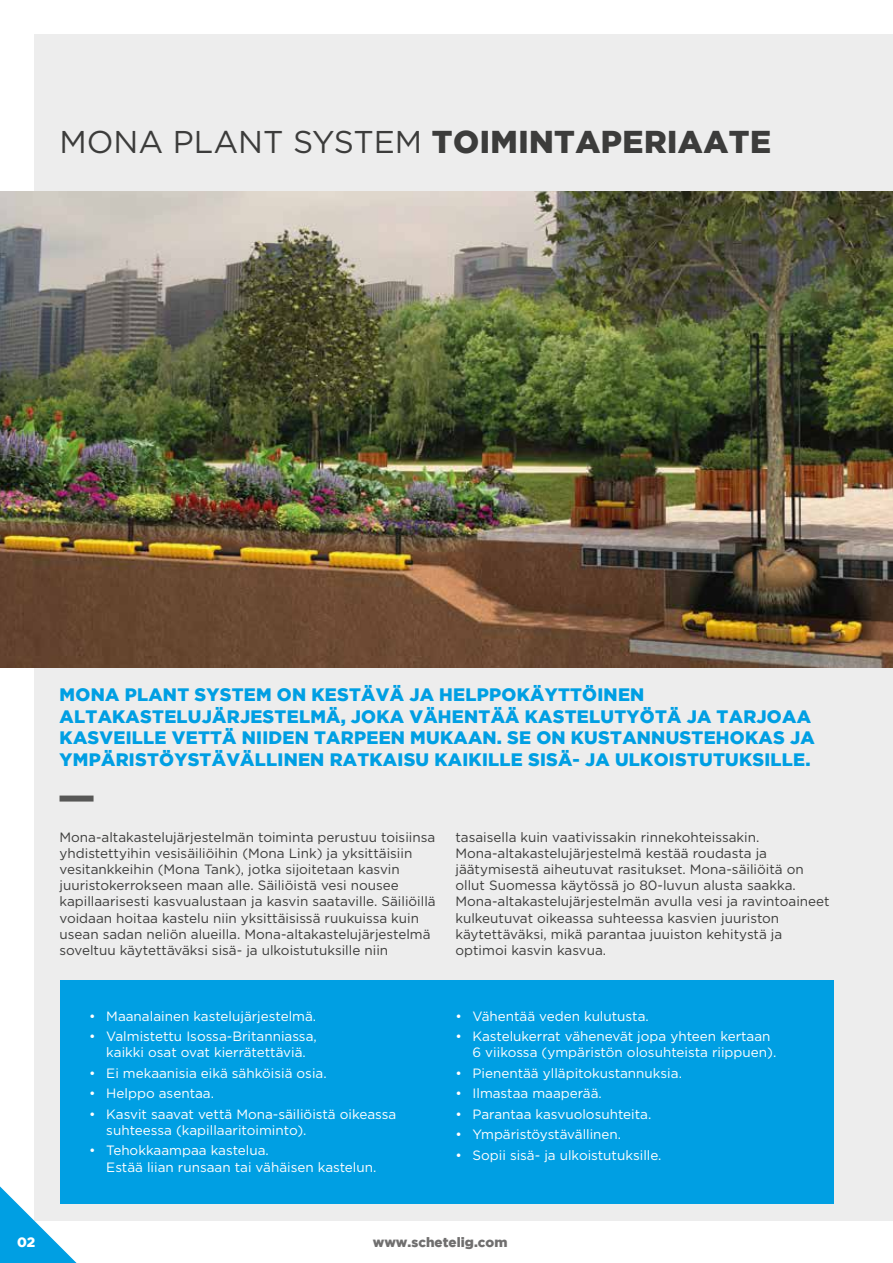
<style>
.page{position:relative;width:893px;height:1263px;background:#fff}
.page>*{position:absolute;margin:0;border:0;box-sizing:border-box;transform-origin:0 0}
.t1{font:900 31.5px "Gotham";letter-spacing:.015em;color:#3c3c3b}
.t2{font:900 18px/21.6px "Gotham";letter-spacing:.015em;color:#009fe3}
.t3{font:13.5px/16.2px "Gotham";color:#3c3c3b}
.t4{font:13.5px/16.2px "Gotham";color:#fff}
.t5{font:900 13.5px "Gotham";color:#706f6f}
.t6{font:900 13.5px "Gotham";color:#fff}
.s1{font-weight:400}
</style>
<div class="page">
<div style="left:34px;top:34px;width:859px;height:1186px;background:#ededed"></div>
<svg style="left:0;top:1186px;width:89px;height:77px"></svg>
<img style="left:0;top:191px;width:893px;height:477px">
<div style="left:60px;top:980px;width:773px;height:223px;background:#009fe3"></div>
<div style="left:60px;top:795px;width:34px;height:6px;background:#575756"></div>
<h1 class="t1" style="left:60px;top:123px;width:713px"><span class="s1">MONA PLANT SYSTEM</span> TOIMINTAPERIAATE</h1>
<p class="t2" style="left:60px;top:683px;width:757px">MONA PLANT SYSTEM ON KESTÄVÄ JA HELPPOKÄYTTÖINEN ALTAKASTELUJÄRJESTELMÄ, JOKA VÄHENTÄÄ KASTELUTYÖTÄ JA TARJOAA KASVEILLE VETTÄ NIIDEN TARPEEN MUKAAN. SE ON KUSTANNUSTEHOKAS JA YMPÄRISTÖYSTÄVÄLLINEN RATKAISU KAIKILLE SISÄ- JA ULKOISTUTUKSILLE.</p>
<p class="t3" style="left:60px;top:828px;width:378px">Mona-altakastelujärjestelmän toiminta perustuu toisiinsa yhdistettyihin vesisäiliöihin (Mona Link) ja yksittäisiin vesitankkeihin (Mona Tank), jotka sijoitetaan kasvin juuristokerrokseen maan alle. Säiliöistä vesi nousee kapillaarisesti kasvualustaan ja kasvin saataville. Säiliöillä voidaan hoitaa kastelu niin yksittäisissä ruukuissa kuin usean sadan neliön alueilla. Mona-altakastelujärjestelmä soveltuu käytettäväksi sisä- ja ulkoistutuksille niin</p>
<p class="t3" style="left:455px;top:828px;width:376px">tasaisella kuin vaativissakin rinnekohteissakin.<br>Mona-altakastelujärjestelmä kestää roudasta ja jäätymisestä aiheutuvat rasitukset. Mona-säiliöitä on ollut Suomessa käytössä jo 80-luvun alusta saakka.<br>Mona-altakastelujärjestelmän avulla vesi ja ravintoaineet kulkeutuvat oikeassa suhteessa kasvien juuriston käytettäväksi, mikä parantaa juuiston kehitystä ja optimoi kasvin kasvua.</p>
<p class="t4" style="left:89px;top:1007px;width:228px">• Maanalainen kastelujärjestelmä.</p>
<p class="t4" style="left:89px;top:1028px;width:229px;text-align:center">• Valmistettu Isossa-Britanniassa, kaikki osat ovat kierrätettäviä.</p>
<p class="t4" style="left:89px;top:1065px;width:239px">• Ei mekaanisia eikä sähköisiä osia.</p>
<p class="t4" style="left:89px;top:1085px;width:126px">• Helppo asentaa.</p>
<p class="t4" style="left:106px;top:1105px;width:292px;text-indent:-17px">• Kasvit saavat vettä Mona-säiliöistä oikeassa suhteessa (kapillaaritoiminto).</p>
<p class="t4" style="left:106px;top:1142px;width:272px;text-indent:-17px">• Tehokkaampaa kastelua.<br>Estää liian runsaan tai vähäisen kastelun.</p>
<p class="t4" style="left:455px;top:1007px;width:195px">• Vähentää veden kulutusta.</p>
<p class="t4" style="left:472px;top:1028px;width:305px;text-indent:-17px">• Kastelukerrat vähenevät jopa yhteen kertaan<br>6 viikossa (ympäristön olosuhteista riippuen).</p>
<p class="t4" style="left:455px;top:1065px;width:228px">• Pienentää ylläpitokustannuksia.</p>
<p class="t4" style="left:455px;top:1085px;width:148px">• Ilmastaa maaperää.</p>
<p class="t4" style="left:455px;top:1105px;width:197px">• Parantaa kasvuolosuhteita.</p>
<p class="t4" style="left:455px;top:1126px;width:167px">• Ympäristöystävällinen.</p>
<p class="t4" style="left:455px;top:1146px;width:208px">• Sopii sisä- ja ulkoistutuksille.</p>
<p class="t6" style="left:17px;top:1235px;width:20px">02</p>
<p class="t5" style="left:373px;top:1235px;width:136px">www.schetelig.com</p>
</div>
